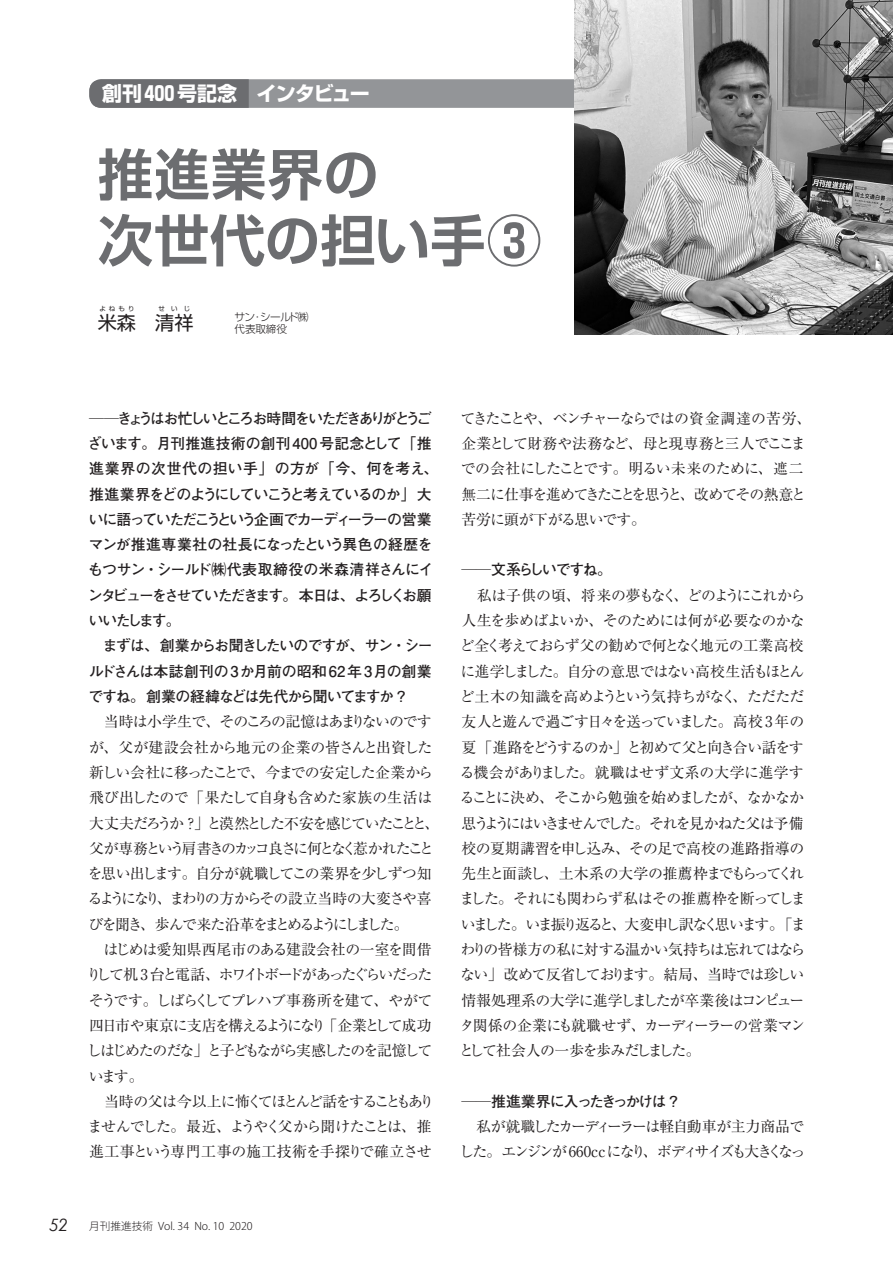
<style>
.page{position:relative;width:893px;height:1263px;background:#fff}
.page>*{position:absolute;margin:0;border:0;box-sizing:border-box;transform-origin:0 0}
.t1{font:700 55.35px "Shin Go De";letter-spacing:.01em;color:#6c6d70}
.推進_キャプション{font:700 19.95px "Shin Go Pro";color:#fff}
.t2{font:19.2px "Shin Go Pro";color:#231f20}
.t3{font:italic 16.95px "Century Gothic";color:#231f20}
.推進_本文{font:14.85px/25.3px "Ryumin Pro";letter-spacing:-.075em;color:#231f20}
.推進_小見出し__太ゴ{font:700 14.85px/25.3px "Futo Go B101 Pro";letter-spacing:-.075em;color:#231f20}
.推進_本文-2{font:14.85px/25.3px "Ryumin Pro";letter-spacing:-.095em;color:#231f20}
.推進_本文-3{font:14.85px/25.3px "Ryumin Pro";letter-spacing:-.115em;color:#231f20}
.推進_小見出し__太ゴ-2{font:700 14.85px "Futo Go B101 Pro";letter-spacing:-.11em;color:#231f20}
.t4{font:700 14.85px "Shin Go Pro";color:#fff}
.t5{font:300 10.65px "Koz Go Pr 6 N";color:#231f20}
.t6{font:300 10.65px "Shin Go Pro";letter-spacing:-.015em;color:#231f20}
.t7{font:6.45px "Shin Go Pro";letter-spacing:.5em;color:#231f20}
</style>
<div class="page">
<div style="left:89px;top:79px;width:715px;height:29px;background:#939598;border-radius:12px"></div>
<div style="left:89px;top:79px;width:160px;height:29px;background:#6c6d70"></div>
<img style="left:574px;top:0;width:319px;height:335px">
<p class="推進_キャプション" style="left:102px;top:78px;width:269px">創刊 400号記念　インタビュー</p>
<p class="t4" style="left:99px;top:82px;width:201px">創刊 400号記念　インタビュー</p>
<p class="t1" style="left:98px;top:138px;width:282px">推進業界の</p>
<p class="t1" style="left:98px;top:204px;width:445px">次世代の担い手③</p>
<p class="t7" style="left:99px;top:304px;width:37px">よねもり</p>
<p class="t7" style="left:158px;top:304px;width:33px">せいじ</p>
<p class="t2" style="left:98px;top:307px;width:97px">米森 清祥</p>
<p class="t6" style="left:234px;top:308px;width:76px">サン・シールド㈱</p>
<p class="t6" style="left:235px;top:321px;width:54px">代表取締役</p>
<p class="推進_小見出し__太ゴ" style="left:87px;top:403px;width:353px">──きょうはお忙しいところお時間をいただきありがとうございます。月刊推進技術の創刊400号記念として「推進業界の次世代の担い手」の方が「今、何を考え、推進業界をどのようにしていこうと考えているのか」大いに語っていただこうという企画でカーディーラーの営業マンが推進専業社の社長になったという異色の経歴をもつサン・シールド㈱代表取締役の米森清祥さんにインタビューをさせていただきます。本日は、よろしくお願いいたします。</p>
<p class="推進_小見出し__太ゴ" style="left:89px;top:631px;width:346px;text-align:justify">　まずは、創業からお聞きしたいのですが、サン・シールドさんは本誌創刊の3か月前の昭和62年3月の創業ですね。創業の経緯などは先代から聞いてますか？</p>
<p class="推進_本文-2" style="left:88px;top:708px;width:353px">　当時は小学生で、そのころの記憶はあまりないのですが、父が建設会社から地元の企業の皆さんと出資した新しい会社に移ったことで、今までの安定した企業から飛び出したので「果たして自身も含めた家族の生活は大丈夫だろうか？」と漠然とした不安を感じていたことと、父が専務という肩書きのカッコ良さに何となく惹かれたことを思い出します。自分が就職してこの業界を少しずつ知るようになり、まわりの方からその設立当時の大変さや喜びを聞き、歩んで来た沿革をまとめるようにしました。</p>
<p class="推進_本文" style="left:86px;top:936px;width:347px;text-align:justify">　はじめは愛知県西尾市のある建設会社の一室を間借りして机 3 台と電話、ホワイトボードがあったぐらいだったそうです。しばらくしてプレハブ事務所を建て、やがて四日市や東京に支店を構えるようになり「企業として成功しはじめたのだな」と子どもながら実感したのを記憶しています。</p>
<p class="推進_本文" style="left:87px;top:1087px;width:349px">　当時の父は今以上に怖くてほとんど話をすることもありませんでした。最近、ようやく父から聞けたことは、推進工事という専門工事の施工技術を手探りで確立させ</p>
<p class="t3" style="left:49px;top:1214px;width:20px">52</p>
<p class="t5" style="left:89px;top:1220px;width:165px">月刊推進技術 Vol. 34 No. 10 2020</p>
<p class="推進_本文" style="left:461px;top:404px;width:352px">てきたことや、ベンチャーならではの資金調達の苦労、企業として財務や法務など、母と現専務と三人でここまでの会社にしたことです。明るい未来のために、遮二無二に仕事を進めてきたことを思うと、改めてその熱意と苦労に頭が下がる思いです。</p>
<p class="推進_小見出し__太ゴ" style="left:461px;top:555px;width:152px">──文系らしいですね。</p>
<p class="推進_本文" style="left:459px;top:581px;width:348px">　私は子供の頃、将来の夢もなく、どのようにこれから人生を歩めばよいか、そのためには何が必要なのかなど全く考えておらず父の勧めで何となく地元の工業高校に進学しました。自分の意思ではない高校生活もほとんど土木の知識を高めようという気持ちがなく、ただただ友人と遊んで過ごす日々を送っていました。高校 3 年の夏「進路をどうするのか」と初めて父と向き合い話をする機会がありました。就職はせず文系の大学に進学することに決め、そこから勉強を始めましたが、なかなか思うようにはいきませんでした。それを見かねた父は予備校の夏期講習を申し込み、その足で高校の進路指導の先生と面談し、土木系の大学の推薦枠までもらってくれました。それにも関わらず私はその推薦枠を断ってしまいました。いま振り返ると、大変申し訳なく思います。「まわりの皆様方の私に対する温かい気持ちは忘れてはならない」改めて反省しております。結局、当時では珍しい情報処理系の大学に進学しましたが卒業後はコンピュータ関係の企業にも就職せず、カーディーラーの営業マンとして社会人の一歩を歩みだしました。</p>
<p class="推進_小見出し__太ゴ-2" style="left:461px;top:1089px;width:221px">──推進業界に入ったきっかけは？</p>
<p class="推進_本文-3" style="left:459px;top:1113px;width:348px">　私が就職したカーディーラーは軽自動車が主力商品でした。エンジンが 660cc になり、ボディサイズも大きくなっ</p>
</div>
